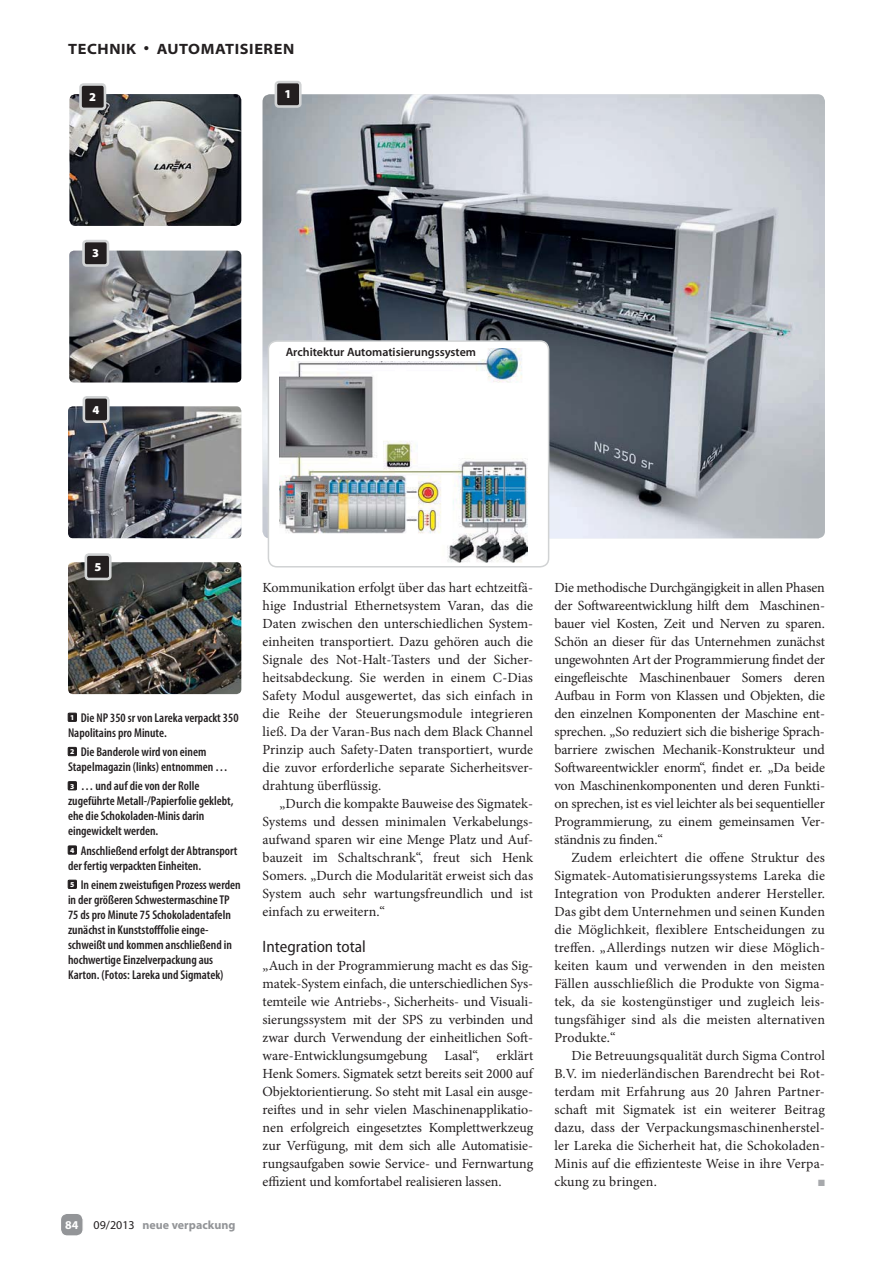
<style>
.page{position:relative;width:893px;height:1263px;background:#fff}
.page>*{position:absolute;margin:0;border:0;box-sizing:border-box;transform-origin:0 0}
.t1{font:semi-condensed 16.5px "Myriad Pro";color:#231f20}
.t2{font:700 semi-expanded 15px "Myriad Pro";letter-spacing:.04em;color:#231f20}
.t3{font:13.95px/18px "Minion Pro";color:#231f20;text-align:justify}
.t4{font:600 condensed 12.75px/15px "Myriad Pro";color:#231f20}
.t5{font:900 12.15px "Myriad Pro";color:#fff}
.t6{font:600 12px "Myriad Pro";color:#231f20}
.t7{font:700 12px "Myriad Pro";color:#939598}
.t8{font:700 12px "Myriad Pro";color:#fff}
.t9{font:9px "Zapf Dingbats Std";color:#a7a9ac}
.s1{font-weight:900;font-stretch:normal;font-size:7.5px;color:#fff}
.s2{font-weight:400;color:#231f20}
</style>
<div class="page">
<div style="left:60px;top:1213px;width:23px;height:23px;background:#939598;border-radius:7px"></div>
<div style="left:60px;top:1213px;width:24px;height:23px;border:1px solid #fff;border-radius:7px"></div>
<img style="left:69px;top:94px;width:172px;height:132px;border-radius:6px">
<div style="left:81px;top:84px;width:24px;height:25px;background:#231f20;border-radius:3px"></div>
<div style="left:79px;top:83px;width:27px;height:27px;border:3px solid #d1d3d4;border-radius:3px"></div>
<img style="left:69px;top:251px;width:172px;height:131px;border-radius:5px">
<img style="left:68px;top:406px;width:173px;height:132px;border-radius:5px">
<img style="left:68px;top:562px;width:173px;height:132px;border-radius:5px">
<div style="left:84px;top:241px;width:24px;height:24px;background:#231f20;border-radius:3px"></div>
<div style="left:82px;top:240px;width:27px;height:27px;border:3px solid #d1d3d4;border-radius:3px"></div>
<div style="left:84px;top:397px;width:24px;height:25px;background:#231f20;border-radius:3px"></div>
<div style="left:83px;top:396px;width:27px;height:27px;border:3px solid #d1d3d4;border-radius:3px"></div>
<div style="left:86px;top:554px;width:24px;height:25px;background:#231f20;border-radius:3px"></div>
<div style="left:85px;top:553px;width:27px;height:27px;border:3px solid #d1d3d4;border-radius:3px"></div>
<img style="left:263px;top:94px;width:562px;height:444px;border-radius:7px">
<div style="left:268px;top:341px;width:281px;height:226px;background:#fff;border-radius:9px"></div>
<img style="left:280px;top:348px;width:247px;height:214px">
<div style="left:268px;top:340px;width:281px;height:227px;border:2px solid #d1d3d4;border-radius:9px"></div>
<div style="left:68px;top:713px;width:8px;height:8px;background:#231f20"></div>
<div style="left:68px;top:713px;width:9px;height:9px;border:1px solid #231f20"></div>
<div style="left:68px;top:747px;width:8px;height:9px;background:#231f20"></div>
<div style="left:68px;top:747px;width:9px;height:9px;border:1px solid #231f20"></div>
<div style="left:68px;top:782px;width:8px;height:8px;background:#231f20"></div>
<div style="left:68px;top:781px;width:9px;height:9px;border:1px solid #231f20"></div>
<div style="left:68px;top:846px;width:8px;height:8px;background:#231f20"></div>
<div style="left:68px;top:845px;width:9px;height:10px;border:1px solid #231f20"></div>
<div style="left:68px;top:880px;width:8px;height:8px;background:#231f20"></div>
<div style="left:68px;top:880px;width:9px;height:9px;border:1px solid #231f20"></div>
<div style="left:276px;top:82px;width:24px;height:24px;background:#231f20;border-radius:3px"></div>
<div style="left:275px;top:81px;width:27px;height:27px;border:3px solid #d1d3d4;border-radius:3px"></div>
<div style="left:282px;top:347px;width:198px;height:14px;background:#fff"></div>
<p class="t2" style="left:68px;top:40px;width:70px">TECHNIK</p>
<p class="t2" style="left:157px;top:40px;width:139px">AUTOMATISIEREN</p>
<p class="t5" style="left:89px;top:89px;width:8px">2</p>
<p class="t5" style="left:92px;top:246px;width:8px">3</p>
<p class="t5" style="left:92px;top:402px;width:8px">4</p>
<p class="t5" style="left:284px;top:87px;width:8px">1</p>
<p class="t6" style="left:286px;top:348px;width:192px">Architektur Automatisierungssystem</p>
<p class="t5" style="left:94px;top:559px;width:8px">5</p>
<p class="t4" style="left:68px;top:711px;width:172px"><span class="s1">1</span> Die NP 350 sr von Lareka verpackt 350<br>Napolitains pro Minute.</p>
<p class="t4" style="left:68px;top:746px;width:162px"><span class="s1">2</span> Die Banderole wird von einem<br>Stapelmagazin (links) entnommen …</p>
<p class="t4" style="left:68px;top:780px;width:167px"><span class="s1">3</span> … und auf die von der Rolle zugeführte Metall-/Papierfolie geklebt, ehe die Schokoladen-Minis darin eingewickelt werden.</p>
<p class="t4" style="left:68px;top:844px;width:171px"><span class="s1">4</span> Anschließend erfolgt der Abtransport der fertig verpackten Einheiten.</p>
<p class="t4" style="left:68px;top:878px;width:174px"><span class="s1">5</span> In einem zweistufigen Prozess werden in der größeren Schwestermaschine TP 75 ds pro Minute 75 Schokoladentafeln zunächst in Kunststofffolie einge&shy;schweißt und kommen anschließend in hochwertige Einzelverpackung aus Karton. (Fotos: Lareka und Sigmatek)</p>
<p class="t8" style="left:65px;top:1218px;width:15px">84</p>
<p class="t7" style="left:94px;top:1218px;width:143px"><span class="s2">09/2013</span> neue verpackung</p>
<p class="t3" style="left:263px;top:580px;width:272px">Kommunikation erfolgt über das hart echtzeitfä&shy;hige Industrial Ethernetsystem Varan, das die Daten zwischen den unterschiedlichen System&shy;einheiten transportiert. Dazu gehören auch die Signale des Not-Halt-Tasters und der Sicher&shy;heitsabdeckung. Sie werden in einem C-Dias Safety Modul ausgewertet, das sich einfach in die Reihe der Steuerungsmodule integrieren ließ. Da der Varan-Bus nach dem Black Channel Prinzip auch Safety-Daten transportiert, wurde die zuvor erforderliche separate Sicherheitsver&shy;drahtung überflüssig.</p>
<p class="t3" style="left:263px;top:796px;width:272px;text-indent:17px">„Durch die kompakte Bauweise des Sigmatek-Systems und dessen minimalen Verkabelungs&shy;aufwand sparen wir eine Menge Platz und Auf&shy;bauzeit im Schaltschrank“, freut sich Henk Somers. „Durch die Modularität erweist sich das System auch sehr wartungsfreundlich und ist einfach zu erweitern.“</p>
<p class="t1" style="left:263px;top:941px;width:105px">Integration total</p>
<p class="t3" style="left:263px;top:958px;width:272px">„Auch in der Programmierung macht es das Sig&shy;matek-System einfach, die unterschiedlichen Sys&shy;temteile wie Antriebs-, Sicherheits- und Visuali&shy;sierungssystem mit der SPS zu verbinden und zwar durch Verwendung der einheitlichen Soft&shy;ware-Entwicklungsumgebung Lasal“, erklärt Henk Somers. Sigmatek setzt bereits seit 2000 auf Objektorientierung. So steht mit Lasal ein ausge&shy;reiftes und in sehr vielen Maschinenapplikatio&shy;nen erfolgreich eingesetztes Komplettwerkzeug zur Verfügung, mit dem sich alle Automatisie&shy;rungsaufgaben sowie Service- und Fernwartung effizient und komfortabel realisieren lassen.</p>
<p class="t3" style="left:554px;top:580px;width:272px">Die methodische Durchgängigkeit in allen Phasen der Softwareentwicklung hilft dem Maschinen&shy;bauer viel Kosten, Zeit und Nerven zu sparen.<br>Schön an dieser für das Unternehmen zunächst ungewohnten Art der Programmierung findet der eingefleischte Maschinenbauer Somers deren Aufbau in Form von Klassen und Objekten, die den einzelnen Komponenten der Maschine ent&shy;sprechen. „So reduziert sich die bisherige Sprach&shy;barriere zwischen Mechanik-Konstrukteur und Softwareentwickler enorm“, findet er. „Da beide von Maschinenkomponenten und deren Funkti&shy;on sprechen, ist es viel leichter als bei sequentieller Programmierung, zu einem gemeinsamen Ver&shy;ständnis zu finden.“</p>
<p class="t3" style="left:554px;top:850px;width:272px;text-indent:17px">Zudem erleichtert die offene Struktur des Sigmatek-Automatisierungssystems Lareka die Integration von Produkten anderer Hersteller.<br>Das gibt dem Unternehmen und seinen Kunden die Möglichkeit, flexiblere Entscheidungen zu treffen. „Allerdings nutzen wir diese Möglich&shy;keiten kaum und verwenden in den meisten Fällen ausschließlich die Produkte von Sigma&shy;tek, da sie kostengünstiger und zugleich leis&shy;tungsfähiger sind als die meisten alternativen Produkte.“</p>
<p class="t3" style="left:554px;top:1048px;width:272px;text-indent:17px">Die Betreuungsqualität durch Sigma Control B.V. im niederländischen Barendrecht bei Rot&shy;terdam mit Erfahrung aus 20 Jahren Partner&shy;schaft mit Sigmatek ist ein weiterer Beitrag dazu, dass der Verpackungsmaschinenherstel&shy;ler Lareka die Sicherheit hat, die Schokoladen-Minis auf die effizienteste Weise in ihre Verpa&shy;ckung zu bringen.</p>
<p class="t9" style="left:818px;top:1178px;width:8px">■</p>
</div>
